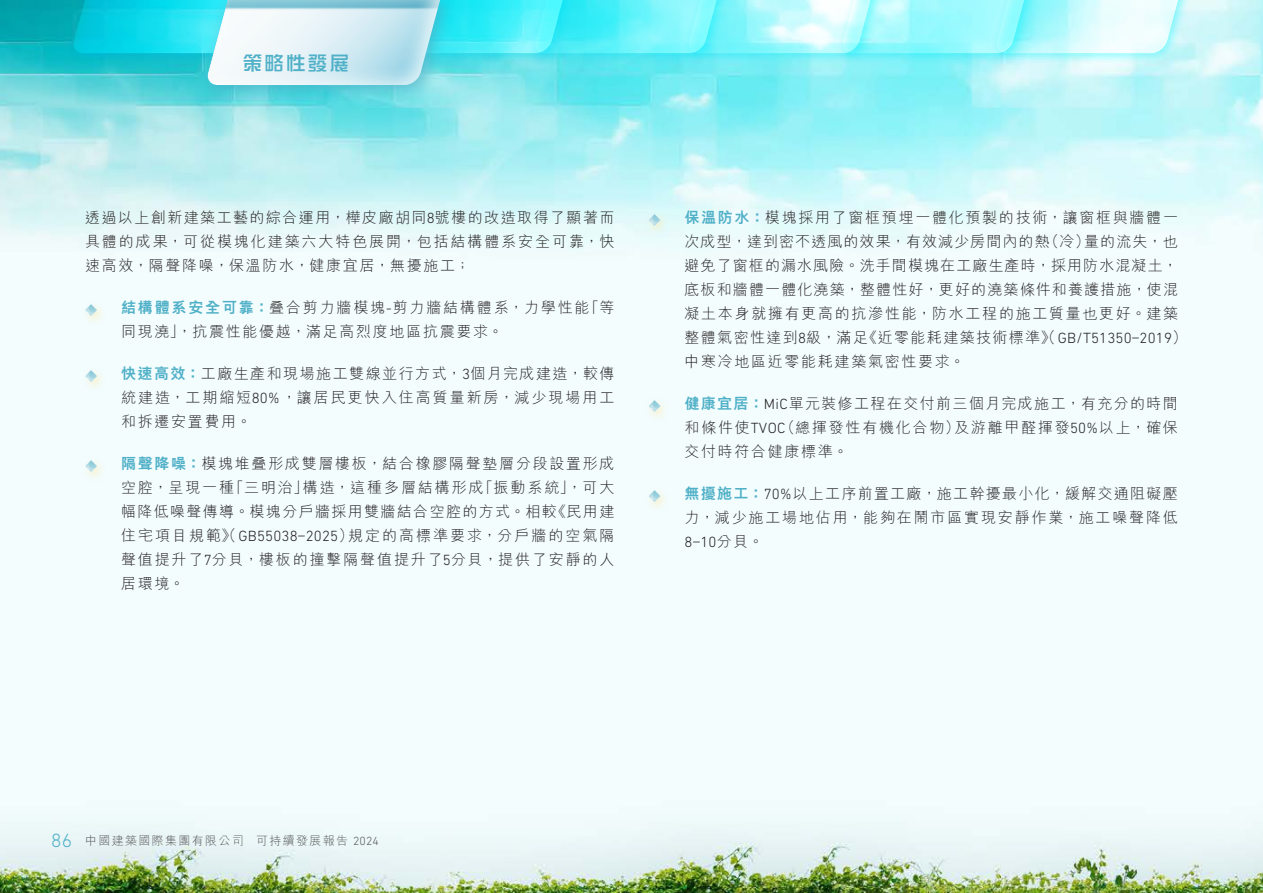
<style>
.page{position:relative;width:1263px;height:893px;background:#fff}
.page>*{position:absolute;margin:0;border:0;box-sizing:border-box;transform-origin:0 0}
.t1{font:19.5px "DF Zong Yi HK W5";letter-spacing:.11em;color:#4fb0c7}
.t2{font:300 15px/24px "M Hei HK";letter-spacing:.11em;color:#231f20;text-align:justify}
.t3{font:300 15px "DIN Next LT Pro";color:#231f20}
.t4{font:300 12px "M Hei HK";letter-spacing:.11em;color:#57585a}
.s1{font-family:"DIN Next LT Pro"}
.s2{font-weight:800;color:#4fb0c7}
.s3{font-family:"M Hei HK"}
.s4{font-family:"DIN Next LT Pro";font-size:19.5px;color:#4fb0c7}
</style>
<div class="page">
<img style="left:0;top:0;width:1263px;height:893px">
<div style="left:81px;top:300px;width:26px;height:26px;background:#fcebb3;opacity:.75"></div>
<svg style="left:85px;top:304px;width:12px;height:12px"></svg>
<div style="left:81px;top:366px;width:26px;height:26px;background:#fcebb3;opacity:.75"></div>
<svg style="left:85px;top:370px;width:12px;height:12px"></svg>
<div style="left:81px;top:456px;width:26px;height:26px;background:#fcebb3;opacity:.75"></div>
<svg style="left:85px;top:460px;width:12px;height:12px"></svg>
<div style="left:644px;top:210px;width:27px;height:26px;background:#fcebb3;opacity:.75"></div>
<svg style="left:648px;top:214px;width:12px;height:12px"></svg>
<div style="left:644px;top:396px;width:27px;height:26px;background:#fcebb3;opacity:.75"></div>
<svg style="left:648px;top:400px;width:12px;height:12px"></svg>
<div style="left:644px;top:486px;width:27px;height:26px;background:#fcebb3;opacity:.75"></div>
<svg style="left:648px;top:490px;width:12px;height:12px"></svg>
<div style="left:991px;top:0;width:210px;height:65px;background:#107dbd;opacity:.5"></div>
<div style="left:197px;top:0;width:259px;height:102px;background:#4fb0c7;opacity:.75"></div>
<svg style="left:71px;top:0;width:1121px;height:88px;background:#8aecf3"></svg>
<h1 class="t1" style="left:243px;top:52px;width:108px">策略性發展</h1>
<p class="t2" style="left:85px;top:205px;width:531px">透過以上創新建築工藝的綜合運用，樺皮廠胡同<span class="s1">8</span>號樓的改造取得了顯著而具體的成果，可從模塊化建築六大特色展開，包括結構體系安全可靠，快速高效，隔聲降噪，保溫防水，健康宜居，無擾施工；</p>
<p class="t2" style="left:121px;top:295px;width:495px"><span class="s2">結構體系安全可靠：</span>叠合剪力牆模塊<span class="s1">-</span>剪力牆結構體系，力學性能「等同現澆」，抗震性能優越，滿足高烈度地區抗震要求。</p>
<p class="t2" style="left:121px;top:361px;width:495px"><span class="s2">快速高效：</span>工廠生產和現場施工雙線並行方式，<span class="s1">3</span>個月完成建造，較傳統建造，工期縮短<span class="s1">80%</span>，讓居民更快入住高質量新房，減少現場用工和拆遷安置費用。</p>
<p class="t2" style="left:121px;top:451px;width:495px"><span class="s2">隔聲降噪：</span>模塊堆叠形成雙層樓板，結合橡膠隔聲墊層分段設置形成空腔，呈現一種「三明治」構造，這種多層結構形成「振動系統」，可大幅降低噪聲傳導。模塊分戶牆採用雙牆結合空腔的方式。相較《民用建住宅項目規範》（<span class="s1">GB55038–2025</span>）規定的高標準要求，分戶牆的空氣隔聲值提升了<span class="s1">7</span>分貝，樓板的撞擊隔聲值提升了<span class="s1">5</span>分貝，提供了安靜的人居環境。</p>
<p class="t2" style="left:684px;top:205px;width:504px;text-align:left"><span class="s2">保溫防水：</span>模塊採用了窗框預埋一體化預製的技術，讓窗框與牆體一次成型，達到密不透風的效果，有效減少房間內的熱（冷）量的流失，也避免了窗框的漏水風險。洗手間模塊在工廠生產時，採用防水混凝土，底板和牆體一體化澆築，整體性好，更好的澆築條件和養護措施，使混凝土本身就擁有更高的抗滲性能，防水工程的施工質量也更好。建築整體氣密性達到<span class="s1">8</span>級，滿足《近零能耗建築技術標準》（<span class="s1">GB/T51350–2019</span>）中寒冷地區近零能耗建築氣密性要求。</p>
<p class="t2" style="left:684px;top:391px;width:495px"><span class="s2">健康宜居：</span><span class="s1">MiC</span>單元裝修工程在交付前三個月完成施工，有充分的時間和條件使<span class="s1">TVOC</span>（總揮發性有機化合物）及游離甲醛揮發<span class="s1">50%</span>以上，確保交付時符合健康標準。</p>
<p class="t2" style="left:684px;top:481px;width:495px"><span class="s2">無擾施工：</span><span class="s1">70%</span>以上工序前置工廠，施工幹擾最小化，緩解交通阻礙壓力，減少施工場地佔用，能夠在鬧市區實現安靜作業，施工噪聲降低</p>
<p class="t3" style="left:684px;top:533px;width:81px">8–10<span class="s3">分貝。</span></p>
<p class="t4" style="left:51px;top:832px;width:329px"><span class="s4">86</span> 中國建築國際集團有限公司 可持續發展報告 <span class="s1">2024</span></p>
</div>
